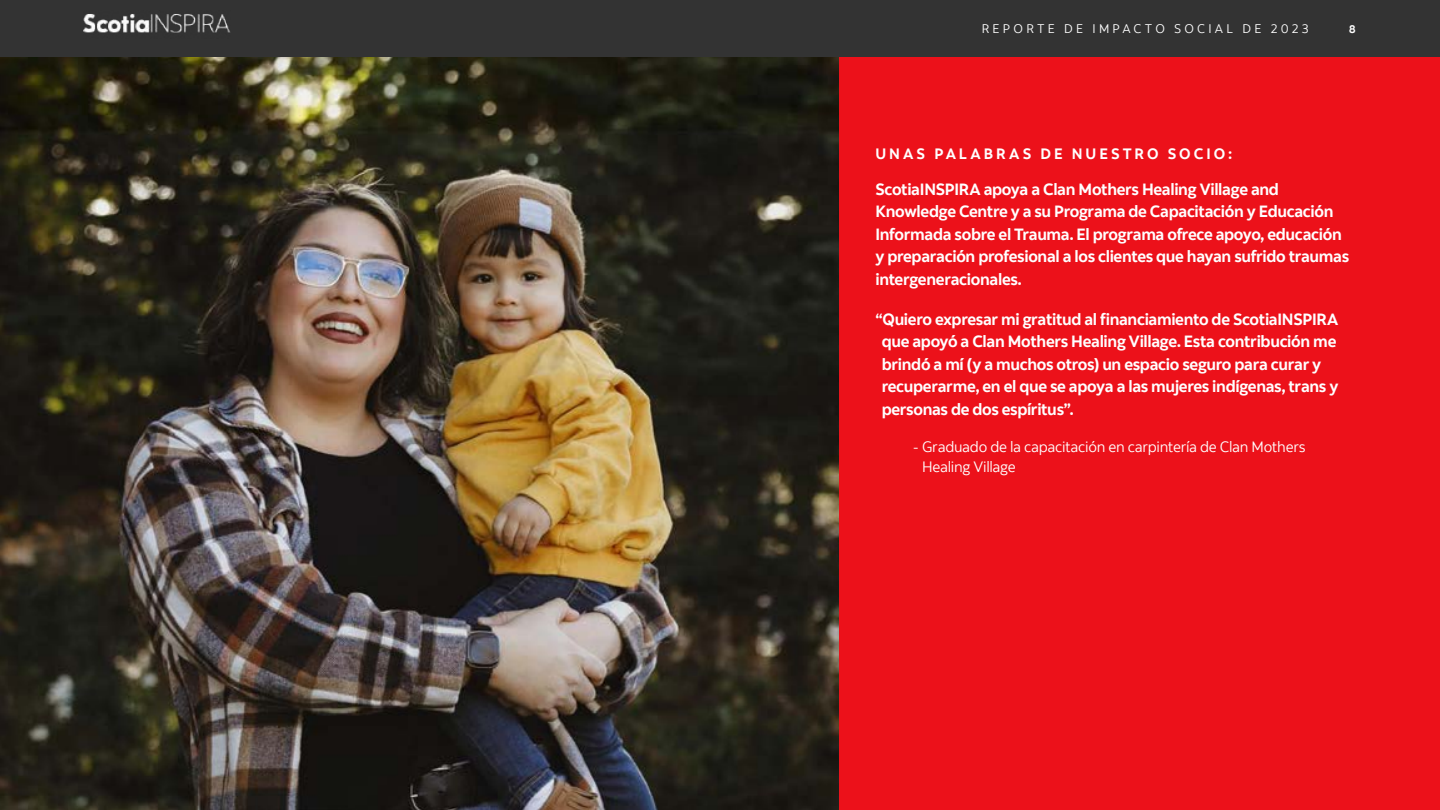
<style>
.page{position:relative;width:1440px;height:810px;background:#fff}
.page>*{position:absolute;margin:0;border:0;box-sizing:border-box;transform-origin:0 0}
.t1{font:700 16.25px/22.5px "Scotia";letter-spacing:-.02em;color:#fff}
.t2{font:15px/20px "Scotia";letter-spacing:-.02em;color:#fff}
.t3{font:700 15px "Scotia";letter-spacing:.2em;color:#fff}
.t4{font:12.5px "Scotia";letter-spacing:.26em;color:#fff}
.t5{font:700 11.25px "Scotia";color:#fff}
</style>
<div class="page">
<div style="left:0;top:0;width:1440px;height:57px;background:#333"></div>
<img style="left:83px;top:14px;width:147px;height:19px">
<div style="left:838px;top:57px;width:602px;height:753px;background:#ec111a"></div>
<img style="left:0;top:57px;width:838px;height:753px">
<p class="t4" style="left:982px;top:21px;width:328px">REPORTE DE IMPACTO SOCIAL DE 2023</p>
<p class="t5" style="left:1349px;top:22px;width:8px">8</p>
<p class="t3" style="left:875px;top:145px;width:358px">UNAS PALABRAS DE NUESTRO SOCIO:</p>
<p class="t1" style="left:875px;top:178px;width:475px">ScotiaINSPIRA apoya a Clan Mothers Healing Village and Knowledge Centre y a su Programa de Capacitación y Educación Informada sobre el Trauma. El programa ofrece apoyo, educación y preparación profesional a los clientes que hayan sufrido traumas intergeneracionales.</p>
<p class="t1" style="left:882px;top:308px;width:458px;text-indent:-6px">“Quiero expresar mi gratitud al financiamiento de ScotiaINSPIRA que apoyó a Clan Mothers Healing Village. Esta contribución me brindó a mí (y a muchos otros) un espacio seguro para curar y recuperarme, en el que se apoya a las mujeres indígenas, trans y personas de dos espíritus”.</p>
<p class="t2" style="left:922px;top:437px;width:385px;text-indent:-9px">- Graduado de la capacitación en carpintería de Clan Mothers<br>Healing Village</p>
</div>
